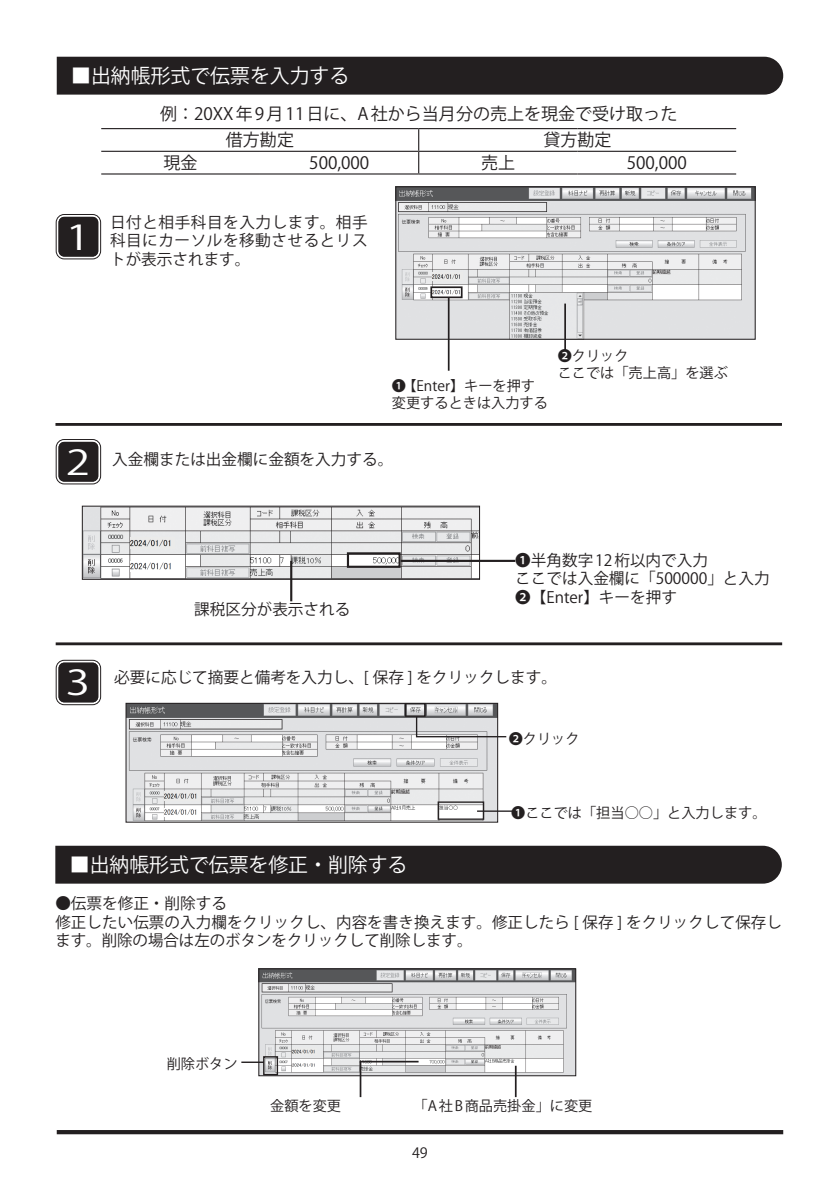
<style>
.page{position:relative;width:840px;height:1191px;background:#fff}
.page>*{position:absolute;margin:0;border:0;box-sizing:border-box;transform-origin:0 0}
.t1{font:34px "Koz Go Pr 6 N";color:#fff;scale:1.3 1}
.t2{font:19.8px "Koz Go Pr 6 N";color:#fff}
.t3{font:17px/26px "Koz Go Pr 6 N";color:#231f20}
.t4{font:15.6px/18.4px "Koz Go Pr 6 N";color:#231f20}
.t5{font:14.2px/17px "Koz Go Pr 6 N";color:#231f20}
.s1{font-size:34px;color:#fff}
</style>
<div class="page">
<hr style="left:57px;top:1130px;width:725px;height:4px;background:#231f20">
<img style="left:260px;top:970px;width:313px;height:104px">
<div style="left:258px;top:968px;width:317px;height:108px;border:1px solid #231f20"></div>
<hr style="left:101px;top:128px;width:159px;height:1px;background:#231f20">
<hr style="left:260px;top:128px;width:158px;height:1px;background:#231f20">
<hr style="left:418px;top:128px;width:159px;height:1px;background:#231f20">
<hr style="left:577px;top:128px;width:158px;height:1px;background:#231f20">
<hr style="left:101px;top:151px;width:159px;height:1px;background:#231f20">
<hr style="left:260px;top:151px;width:158px;height:1px;background:#231f20">
<hr style="left:418px;top:151px;width:159px;height:1px;background:#231f20">
<svg style="left:418px;top:129px;width:1px;height:44px"></svg>
<hr style="left:577px;top:151px;width:158px;height:1px;background:#231f20">
<hr style="left:101px;top:173px;width:159px;height:1px;background:#231f20">
<hr style="left:260px;top:173px;width:158px;height:1px;background:#231f20">
<hr style="left:418px;top:173px;width:159px;height:1px;background:#231f20">
<hr style="left:577px;top:173px;width:158px;height:1px;background:#231f20">
<img style="left:397px;top:188px;width:356px;height:149px">
<div style="left:395px;top:186px;width:360px;height:153px;border:1px solid #231f20"></div>
<hr style="left:447px;top:298px;width:2px;height:73px;background:#231f20">
<hr style="left:564px;top:303px;width:1px;height:47px;background:#231f20">
<img style="left:128px;top:705px;width:367px;height:115px">
<div style="left:126px;top:703px;width:371px;height:119px;border:1px solid #231f20"></div>
<div style="left:57px;top:57px;width:725px;height:38px;background:#231f20"></div>
<div style="left:58px;top:217px;width:40px;height:39px;background:#231f20;border-radius:6px"></div>
<div style="left:56px;top:214px;width:45px;height:45px;border:1px solid #231f20;border-radius:8px"></div>
<div style="left:58px;top:217px;width:40px;height:39px;border:3px solid #231f20;border-radius:4px"></div>
<div style="left:58px;top:442px;width:40px;height:39px;background:#231f20;border-radius:6px"></div>
<div style="left:56px;top:439px;width:45px;height:45px;border:1px solid #231f20;border-radius:8px"></div>
<div style="left:58px;top:442px;width:40px;height:39px;border:3px solid #231f20;border-radius:4px"></div>
<hr style="left:56px;top:642px;width:725px;height:3px;background:#231f20">
<div style="left:437px;top:801px;width:47px;height:19px;border:1px solid #231f20"></div>
<hr style="left:477px;top:810px;width:38px;height:2px;background:#231f20">
<svg style="left:415px;top:715px;width:92px;height:23px;background:#c3c3c5"></svg>
<div style="left:263px;top:1056px;width:15px;height:19px;border:1px solid #231f20"></div>
<hr style="left:241px;top:1061px;width:23px;height:2px;background:#231f20">
<div style="left:55px;top:845px;width:726px;height:38px;background:#231f20"></div>
<hr style="left:359px;top:1061px;width:2px;height:36px;background:#231f20">
<hr style="left:514px;top:1065px;width:2px;height:32px;background:#231f20">
<hr style="left:359px;top:1060px;width:59px;height:2px;background:#231f20">
<hr style="left:55px;top:423px;width:726px;height:3px;background:#231f20">
<div style="left:58px;top:662px;width:40px;height:40px;background:#231f20;border-radius:6px"></div>
<div style="left:56px;top:660px;width:45px;height:45px;border:1px solid #231f20;border-radius:8px"></div>
<div style="left:58px;top:662px;width:40px;height:40px;border:3px solid #231f20;border-radius:4px"></div>
<div style="left:404px;top:703px;width:21px;height:14px;border:1px solid #231f20"></div>
<img style="left:84px;top:508px;width:393px;height:69px">
<div style="left:82px;top:506px;width:397px;height:73px;border:1px solid #231f20"></div>
<hr style="left:290px;top:561px;width:2px;height:40px;background:#231f20">
<div style="left:347px;top:552px;width:53px;height:16px;border:2px solid #231f20"></div>
<hr style="left:400px;top:560px;width:115px;height:2px;background:#231f20">
<img style="left:433px;top:289px;width:30px;height:7px">
<img style="left:432px;top:273px;width:30px;height:8px">
<div style="left:430px;top:286px;width:32px;height:12px;border:2px solid #231f20"></div>
<img style="left:131px;top:561px;width:45px;height:10px">
<img style="left:131px;top:538px;width:43px;height:11px">
<img style="left:165px;top:808px;width:35px;height:8px">
<img style="left:165px;top:792px;width:35px;height:9px">
<img style="left:292px;top:1062px;width:25px;height:5px">
<img style="left:292px;top:1048px;width:25px;height:6px">
<p class="t2" style="left:71px;top:65px;width:279px">■出納帳形式で伝票を入力する</p>
<p class="t3" style="left:226px;top:101px;width:452px;text-indent:-66px">例：20XX 年 9 月 11 日に、A 社から当月分の売上を現金で受け取った借方勘定</p>
<p class="t3" style="left:543px;top:128px;width:70px">貸方勘定</p>
<p class="t3" style="left:163px;top:150px;width:36px">現金</p>
<p class="t3" style="left:309px;top:150px;width:61px">500,000</p>
<p class="t3" style="left:481px;top:150px;width:36px">売上</p>
<p class="t3" style="left:626px;top:150px;width:61px">500,000</p>
<h1 class="t1" style="left:66px;top:218px;width:20px">1</h1>
<p class="t4" style="left:110px;top:213px;width:259px;text-align:justify">日付と相手科目を入力します。相手科目にカーソルを移動させるとリストが表示されます。</p>
<h1 class="t1" style="left:66px;top:443px;width:20px">2</h1>
<p class="t5" style="left:392px;top:378px;width:157px">❶ 【Enter】キーを押す変更するときは入力する</p>
<p class="t5" style="left:557px;top:348px;width:172px">❷クリック<br>ここでは「売上高」を選ぶ</p>
<p class="t4" style="left:112px;top:451px;width:282px">入金欄または出金欄に金額を入力する。</p>
<p class="t4" style="left:194px;top:600px;width:157px">課税区分が表示される</p>
<p class="t4" style="left:515px;top:551px;width:256px">❶半角数字 12 桁以内で入力<br>ここでは入金欄に「500000」と入力<br>❷【Enter】キーを押す</p>
<p class="t4" style="left:66px;top:668px;width:492px"><span class="s1">3</span> 必要に応じて摘要と備考を入力し、[ 保存 ] をクリックします。</p>
<p class="t5" style="left:508px;top:730px;width:72px">❷クリック</p>
<p class="t5" style="left:511px;top:804px;width:257px">❶ここでは「担当○○」と入力します。</p>
<p class="t2" style="left:70px;top:854px;width:339px">■出納帳形式で伝票を修正・削除する</p>
<p class="t4" style="left:55px;top:894px;width:727px">●伝票を修正・削除する<br>修正したい伝票の入力欄をクリックし、内容を書き換えます。修正したら [ 保存 ] をクリックして保存します。削除の場合は左のボタンをクリックして削除します。</p>
<p class="t5" style="left:167px;top:1055px;width:72px">削除ボタン</p>
<p class="t5" style="left:270px;top:1097px;width:72px">金額を変更</p>
<p class="t5" style="left:413px;top:1097px;width:180px">「A 社 B 商品売掛金」に変更</p>
<p class="t5" style="left:412px;top:1144px;width:17px">49</p>
</div>
